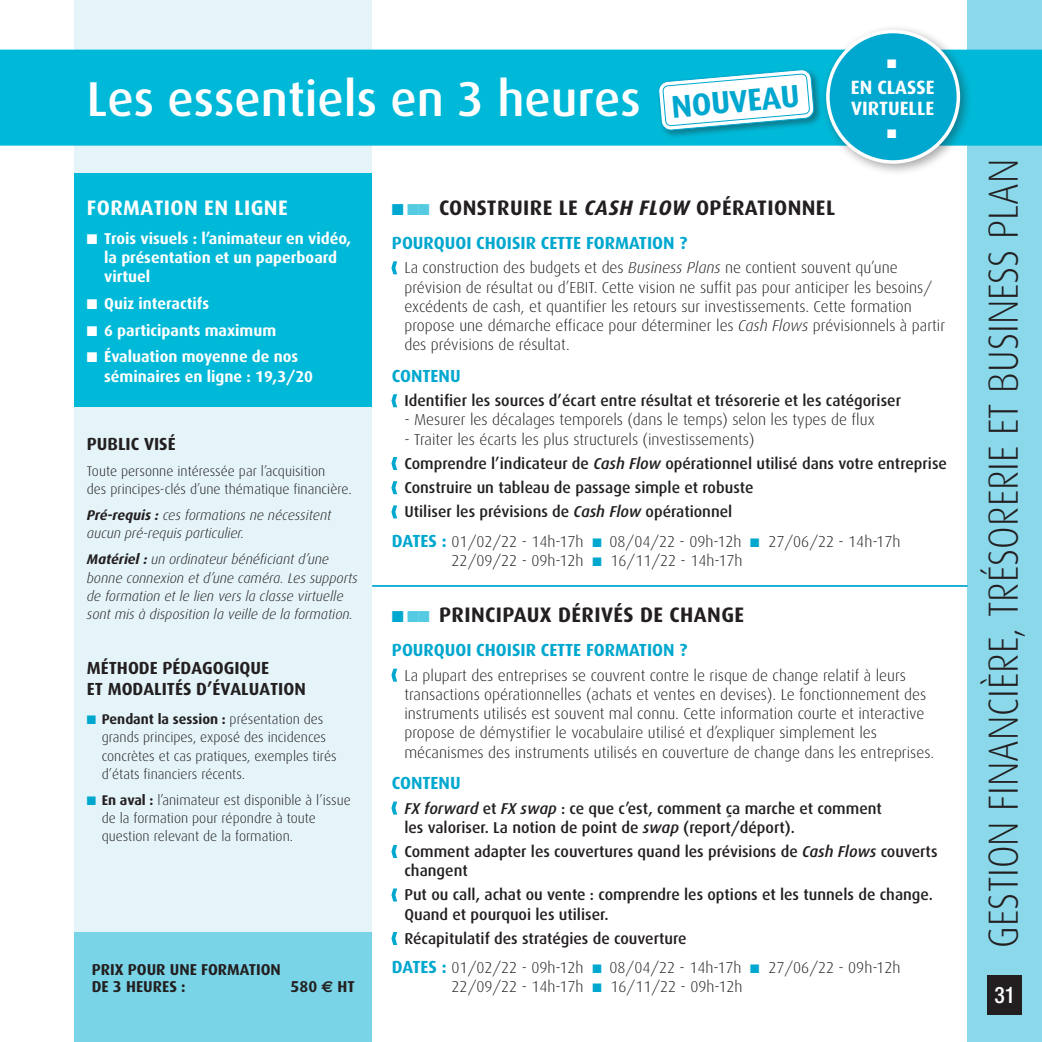
<style>
.page{position:relative;width:1042px;height:1042px;background:#fff}
.page>*{position:absolute;margin:0;border:0;box-sizing:border-box;transform-origin:0 0}
.t1{font:500 49px "Dax";color:#fff}
.t2{font:300 42px "Dax";color:#231f20;scale:.9 1}
.t3{font:700 31.5px "Dax";color:#00a7cf}
.t4{font:500 condensed 22.75px "Helvetica Neue LT Std";color:#fff;scale:.95 1}
.CONTENU{font:700 21px "Dax";letter-spacing:.02em;color:#231f20}
.PUBLIC{font:700 21px "Dax";letter-spacing:.02em;color:#fff}
.t5{font:700 19.25px/20.1px "Dax";color:#fff}
.CONTENU-2{font:700 17.5px "Dax";color:#00a7cf}
.PUBLIC-2{font:700 17.5px/21.9px "Dax";color:#231f20}
.ss-Titre-CONTENU{font:300 15.75px/19.2px "Dax";color:#231f20}
.ss-Titre-CONTENU-2{font:500 15.75px/19.2px "Dax";color:#231f20}
.Body-PUBLIC{font:700 15.75px/19.2px "Dax";color:#fff}
.Body-CONTENU{font:300 15.75px "Dax";color:#231f20}
.DUREE-PRESENTIEL{font:700 15.75px/17.5px "Dax";color:#231f20}
.Body-PUBLIC-2{font:300 14px/18.4px "Dax";color:#231f20}
.Body-Ital-PUBLIC{font:italic 300 14px/18.4px "Dax";color:#231f20}
.t6{font:12.25px "Zapf Dingbats Std";color:#fff}
.s1{font-weight:700}
.s2{color:#00a7cf}
.s3{font-family:"Euro Sans Std"}
.s4{color:#54cbe2}
.s5{font-style:italic}
.s6{font-weight:700;font-size:17.5px;color:#00a7cf}
</style>
<div class="page">
<div style="left:967px;top:0;width:75px;height:1042px;background:#8ad8ea"></div>
<div style="left:987px;top:975px;width:35px;height:39px;background:#231f20"></div>
<div style="left:74px;top:0;width:298px;height:1042px;background:#e4f4f9"></div>
<div style="left:74px;top:174px;width:298px;height:233px;background:#00b9d8"></div>
<hr style="left:372px;top:585px;width:595px;height:2px;background:#00a7cf">
<div style="left:0;top:50px;width:1042px;height:96px;background:#00b9d8"></div>
<div style="left:74px;top:933px;width:298px;height:109px;background:#7ad4e7"></div>
<div style="left:656px;top:68px;width:167px;height:71px;background:#231f20;opacity:.4"></div>
<svg style="left:658px;top:69px;width:156px;height:61px"></svg>
<div style="left:820px;top:24px;width:153px;height:153px;background:#231f20;opacity:.4"></div>
<div style="left:828px;top:32px;width:130px;height:130px;background:#00a7cf;border-radius:50%"></div>
<div style="left:826px;top:30px;width:134px;height:134px;border:4px solid #fff;border-radius:50%"></div>
<p class="t1" style="left:87px;top:72px;width:555px">Les essentiels en 3 heures</p>
<p class="t3" style="left:670px;top:89px;width:130px;rotate:-5deg">NOUVEAU</p>
<p class="t6" style="left:887px;top:58px;width:11px">■</p>
<p class="t5" style="left:851px;top:78px;width:85px">EN CLASSE<br>VIRTUELLE</p>
<p class="t6" style="left:887px;top:128px;width:11px">■</p>
<p class="PUBLIC" style="left:87px;top:195px;width:202px">FORMATION EN LIGNE</p>
<p class="Body-PUBLIC" style="left:104px;top:229px;width:249px;text-indent:-17px">■ Trois visuels : l’animateur en vidéo, la présentation et un paperboard virtuel</p>
<p class="Body-PUBLIC" style="left:87px;top:294px;width:124px">■ Quiz interactifs</p>
<p class="Body-PUBLIC" style="left:87px;top:321px;width:191px">■ 6 participants maximum</p>
<p class="Body-PUBLIC" style="left:104px;top:347px;width:210px;text-indent:-17px">■ Évaluation moyenne de nos séminaires en ligne : 19,3/20</p>
<p class="PUBLIC-2" style="left:87px;top:433px;width:90px">PUBLIC VISÉ</p>
<p class="Body-PUBLIC-2" style="left:87px;top:462px;width:266px">Toute personne intéressée par l’acquisition<br>des principes-clés d’une thématique financière.</p>
<p class="Body-Ital-PUBLIC" style="left:87px;top:506px;width:246px"><span class="s1">Pré-requis :</span> ces formations ne nécessitent aucun pré-requis particulier.</p>
<p class="Body-Ital-PUBLIC" style="left:87px;top:550px;width:272px"><span class="s1">Matériel :</span> un ordinateur bénéficiant d’une bonne connexion et d’une caméra. Les supports de formation et le lien vers la classe virtuelle sont mis à disposition la veille de la formation.</p>
<p class="PUBLIC-2" style="left:87px;top:657px;width:221px">MÉTHODE PÉDAGOGIQUE<br>ET MODALITÉS D’ÉVALUATION</p>
<p class="Body-PUBLIC-2" style="left:102px;top:710px;width:236px;text-indent:-15px"><span class="s2">■</span> <span class="s1">Pendant la session :</span> présentation des grands principes, exposé des incidences concrètes et cas pratiques, exemples tirés d’états financiers récents.</p>
<p class="Body-PUBLIC-2" style="left:102px;top:791px;width:251px;text-indent:-15px"><span class="s2">■</span> <span class="s1">En aval :</span> l’animateur est disponible à l’issue de la formation pour répondre à toute question relevant de la formation.</p>
<p class="DUREE-PRESENTIEL" style="left:92px;top:961px;width:191px">PRIX POUR UNE FORMATION<br>DE 3 HEURES :</p>
<p class="DUREE-PRESENTIEL" style="left:291px;top:978px;width:66px">580 <span class="s3">€</span> HT</p>
<p class="CONTENU" style="left:392px;top:196px;width:445px"><span class="s2">■</span> <span class="s4">■■</span> CONSTRUIRE LE <span class="s5">CASH FLOW</span> OPÉRATIONNEL</p>
<p class="CONTENU-2" style="left:392px;top:233px;width:297px">POURQUOI CHOISIR CETTE FORMATION ?</p>
<p class="ss-Titre-CONTENU" style="left:404px;top:258px;width:542px;text-indent:-12px"><span class="s2">❬</span> La construction des budgets et des <span class="s5">Business Plans</span> ne contient souvent qu’une prévision de résultat ou d’EBIT. Cette vision ne suffit pas pour anticiper les besoins/ excédents de cash, et quantifier les retours sur investissements. Cette formation propose une démarche efficace pour déterminer les <span class="s5">Cash Flows</span> prévisionnels à partir des prévisions de résultat.</p>
<p class="CONTENU-2" style="left:392px;top:366px;width:70px">CONTENU</p>
<p class="ss-Titre-CONTENU-2" style="left:392px;top:391px;width:510px"><span class="s2">❬</span> Identifier les sources d’écart entre résultat et trésorerie et les catégoriser</p>
<p class="Body-CONTENU" style="left:404px;top:411px;width:472px">- Mesurer les décalages temporels (dans le temps) selon les types de flux</p>
<p class="Body-CONTENU" style="left:404px;top:431px;width:351px">- Traiter les écarts les plus structurels (investissements)</p>
<p class="ss-Titre-CONTENU-2" style="left:392px;top:454px;width:556px"><span class="s2">❬</span> Comprendre l’indicateur de <span class="s5">Cash Flow</span> opérationnel utilisé dans votre entreprise</p>
<p class="ss-Titre-CONTENU-2" style="left:392px;top:478px;width:363px"><span class="s2">❬</span> Construire un tableau de passage simple et robuste</p>
<p class="ss-Titre-CONTENU-2" style="left:392px;top:502px;width:342px"><span class="s2">❬</span> Utiliser les prévisions de <span class="s5">Cash Flow</span> opérationnel</p>
<p class="ss-Titre-CONTENU" style="left:452px;top:532px;width:450px;text-indent:-60px"><span class="s6">DATES :</span> 01/02/22 - 14h-17h <span class="s2">■</span> 08/04/22 - 09h-12h <span class="s2">■</span> 27/06/22 - 14h-17h<br>22/09/22 - 09h-12h <span class="s2">■</span> 16/11/22 - 14h-17h</p>
<p class="CONTENU" style="left:392px;top:603px;width:354px"><span class="s2">■</span> <span class="s4">■■</span> PRINCIPAUX DÉRIVÉS DE CHANGE</p>
<p class="CONTENU-2" style="left:392px;top:640px;width:297px">POURQUOI CHOISIR CETTE FORMATION ?</p>
<p class="ss-Titre-CONTENU" style="left:404px;top:666px;width:531px;text-indent:-12px"><span class="s2">❬</span> La plupart des entreprises se couvrent contre le risque de change relatif à leurs transactions opérationnelles (achats et ventes en devises). Le fonctionnement des instruments utilisés est souvent mal connu. Cette information courte et interactive propose de démystifier le vocabulaire utilisé et d’expliquer simplement les mécanismes des instruments utilisés en couverture de change dans les entreprises.</p>
<p class="CONTENU-2" style="left:392px;top:773px;width:70px">CONTENU</p>
<p class="ss-Titre-CONTENU-2" style="left:404px;top:798px;width:479px;text-indent:-12px"><span class="s2">❬</span> <span class="s5">FX forward</span> et <span class="s5">FX swap</span> : ce que c’est, comment ça marche et comment les valoriser. La notion de point de <span class="s5">swap</span> (report/déport).</p>
<p class="ss-Titre-CONTENU-2" style="left:404px;top:842px;width:535px;text-indent:-12px"><span class="s2">❬</span> Comment adapter les couvertures quand les prévisions de <span class="s5">Cash Flows</span> couverts changent</p>
<p class="ss-Titre-CONTENU-2" style="left:404px;top:885px;width:530px;text-indent:-12px"><span class="s2">❬</span> Put ou call, achat ou vente : comprendre les options et les tunnels de change.<br>Quand et pourquoi les utiliser.</p>
<p class="ss-Titre-CONTENU-2" style="left:392px;top:929px;width:296px"><span class="s2">❬</span> Récapitulatif des stratégies de couverture</p>
<p class="ss-Titre-CONTENU" style="left:452px;top:958px;width:450px;text-indent:-60px"><span class="s6">DATES :</span> 01/02/22 - 09h-12h <span class="s2">■</span> 08/04/22 - 14h-17h <span class="s2">■</span> 27/06/22 - 09h-12h<br>22/09/22 - 14h-17h <span class="s2">■</span> 16/11/22 - 09h-12h</p>
<p class="t2" style="left:980px;top:947px;width:878px;rotate:-90deg">GESTION FINANCIÈRE, TRÉSORERIE ET BUSINESS PLAN</p>
<p class="t4" style="left:994px;top:981px;width:23px">31</p>
</div>
